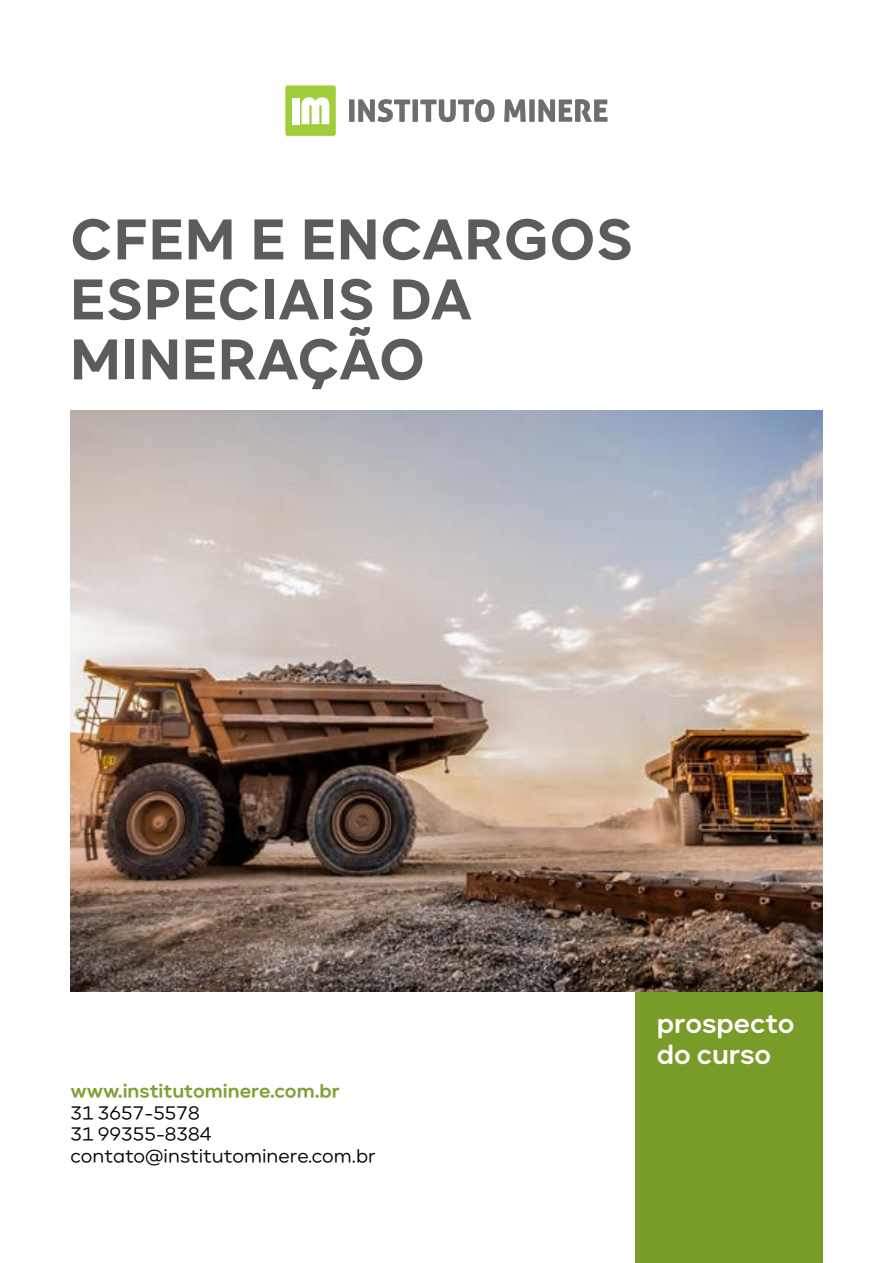
<style>
.page{position:relative;width:893px;height:1263px;background:#fff}
.page>*{position:absolute;margin:0;border:0;box-sizing:border-box;transform-origin:0 0}
.t1{font:800 54px/60px "Carmen Sans";letter-spacing:.025em;color:#5c5c5c}
.t2{font:700 25.5px/30.6px "Carmen Sans";color:#fff}
.t3{font:18px/21.6px "Carmen Sans";color:#000}
.t4{font:700 18px "Carmen Sans";color:#81a033}
</style>
<div class="page">
<div style="left:635px;top:987px;width:187px;height:276px;background:#799b28"></div>
<img style="left:70px;top:411px;width:752px;height:581px">
<svg style="left:349px;top:99px;width:259px;height:23px"></svg>
<div style="left:285px;top:85px;width:51px;height:51px;background:#a1cd3a;border-radius:2px"></div>
<div style="left:292px;top:98px;width:8px;height:26px;background:#fff"></div>
<svg style="left:302px;top:97px;width:27px;height:27px"></svg>
<h1 class="t1" style="left:70px;top:208px;width:564px">CFEM E ENCARGOS<br>ESPECIAIS DA<br>MINERAÇÃO</h1>
<p class="t4" style="left:70px;top:1079px;width:271px">www.institutominere.com.br</p>
<p class="t3" style="left:70px;top:1101px;width:307px">31 3657-5578<br>31 99355-8384 contato@institutominere.com.br</p>
<h2 class="t2" style="left:657px;top:1008px;width:139px">prospecto do curso</h2>
</div>
